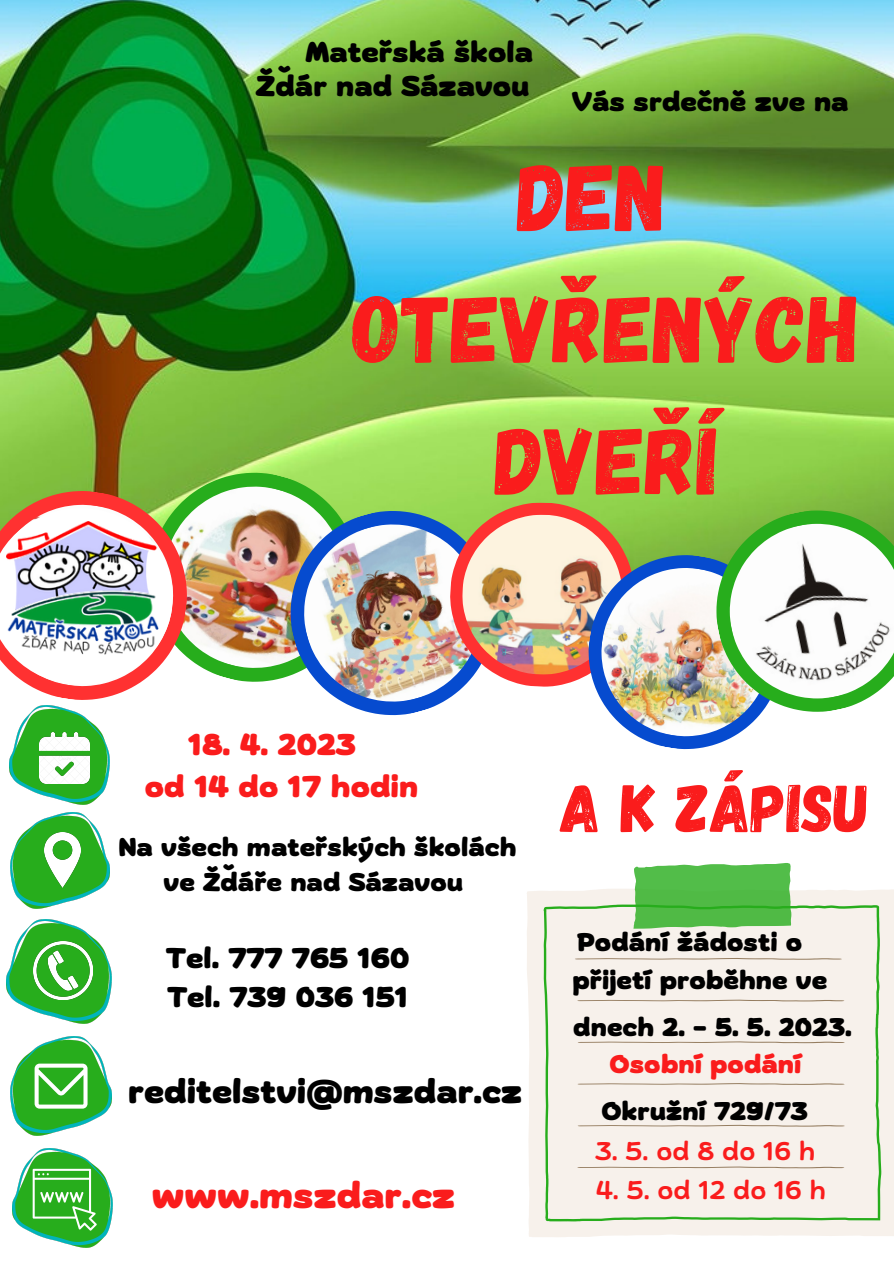
<style>
.page{position:relative;width:894px;height:1264px;background:#fff}
.page>*{position:absolute;margin:0;border:0;box-sizing:border-box;transform-origin:0 0}
.t1{font:94.65px/131.7px "Gagalin";color:#fa1c1c;text-align:center}
.t2{font:67.5px "Gagalin";color:#fa1c1c}
.t3{font:900 36px "Biski";color:#fa1c1c}
.t4{font:900 33px "Biski";color:#000}
.t5{font:900 30px/41.7px "Biski";color:#fa1c1c}
.t6{font:900 28.5px/33.8px "Biski";color:#000;text-align:right}
.t7{font:900 27px "Biski";color:#000}
.t8{font:900 25.5px/35px "Biski";color:#000;text-align:center}
.t9{font:600 25.5px "Biski";color:#fa1c1c}
.t10{font:900 25.5px "Biski";color:#fa1c1c}
.t11{font:600 25.5px "Biski";letter-spacing:.305em;color:#fa1c1c}
</style>
<div class="page">
<img style="left:10px;top:749px;width:100px;height:55px">
<img style="left:11px;top:812px;width:98px;height:97px">
<img style="left:0;top:0;width:893px;height:473px">
<img style="left:39px;top:749px;width:51px;height:34px">
<img style="left:44px;top:832px;width:36px;height:55px">
<img style="left:7px;top:919px;width:104px;height:104px">
<img style="left:34px;top:941px;width:58px;height:58px">
<img style="left:11px;top:1036px;width:100px;height:99px">
<svg style="left:35px;top:1063px;width:52px;height:45px"></svg>
<svg style="left:527px;top:889px;width:366px;height:348px;background:#f7f2ec"></svg>
<svg style="left:543px;top:904px;width:338px;height:317px;background:#e9ecdd"></svg>
<svg style="left:633px;top:863px;width:158px;height:65px;background:#5abe50"></svg>
<div style="left:573px;top:957px;width:272px;height:211px;background:#f7f1eb"></div>
<img style="left:13px;top:1148px;width:100px;height:99px">
<svg style="left:33px;top:1168px;width:64px;height:62px;background:#56be4e"></svg>
<img style="left:0;top:473px;width:893px;height:276px">
<img style="left:729px;top:524px;width:164px;height:174px">
<p class="t6" style="left:256px;top:38px;width:278px">Mateřská škola<br>Žďár nad Sázavou</p>
<p class="t7" style="left:572px;top:91px;width:278px">Vás srdečně zve na</p>
<h1 class="t1" style="left:353px;top:127px;width:509px">DEN<br>OTEVŘENÝCH<br>DVEŘÍ</h1>
<p class="t5" style="left:145px;top:727px;width:275px;text-indent:43px">18. 4. 2023<br>od 14 do 17 hodin</p>
<p class="t8" style="left:118px;top:832px;width:399px">Na všech mateřských školách ve Žďáře nad Sázavou</p>
<p class="t6" style="left:166px;top:941px;width:245px;line-height:39.5px;text-align:left">Tel. 777 765 160<br>Tel. 739 036 151</p>
<p class="t4" style="left:128px;top:1078px;width:395px">reditelstvi@mszdar.cz</p>
<h3 class="t3" style="left:152px;top:1180px;width:305px">www.mszdar.cz</h3>
<h2 class="t2" style="left:560px;top:764px;width:310px">A K ZÁPISU</h2>
<p class="t8" style="left:572px;top:925px;width:256px;line-height:38px;text-align:left">Podání žádosti o přijetí proběhne ve</p>
<p class="t8" style="left:573px;top:1011px;width:280px">dnech 2. - 5. 5. 2023.</p>
<p class="t10" style="left:609px;top:1054px;width:193px">Osobní podání</p>
<p class="t8" style="left:601px;top:1096px;width:208px">Okružní 729/73</p>
<p class="t11" style="left:595px;top:1140px;width:222px">3.5.od8do16h</p>
<p class="t9" style="left:595px;top:1179px;width:232px">4. 5. od 12 do 16 h</p>
</div>
